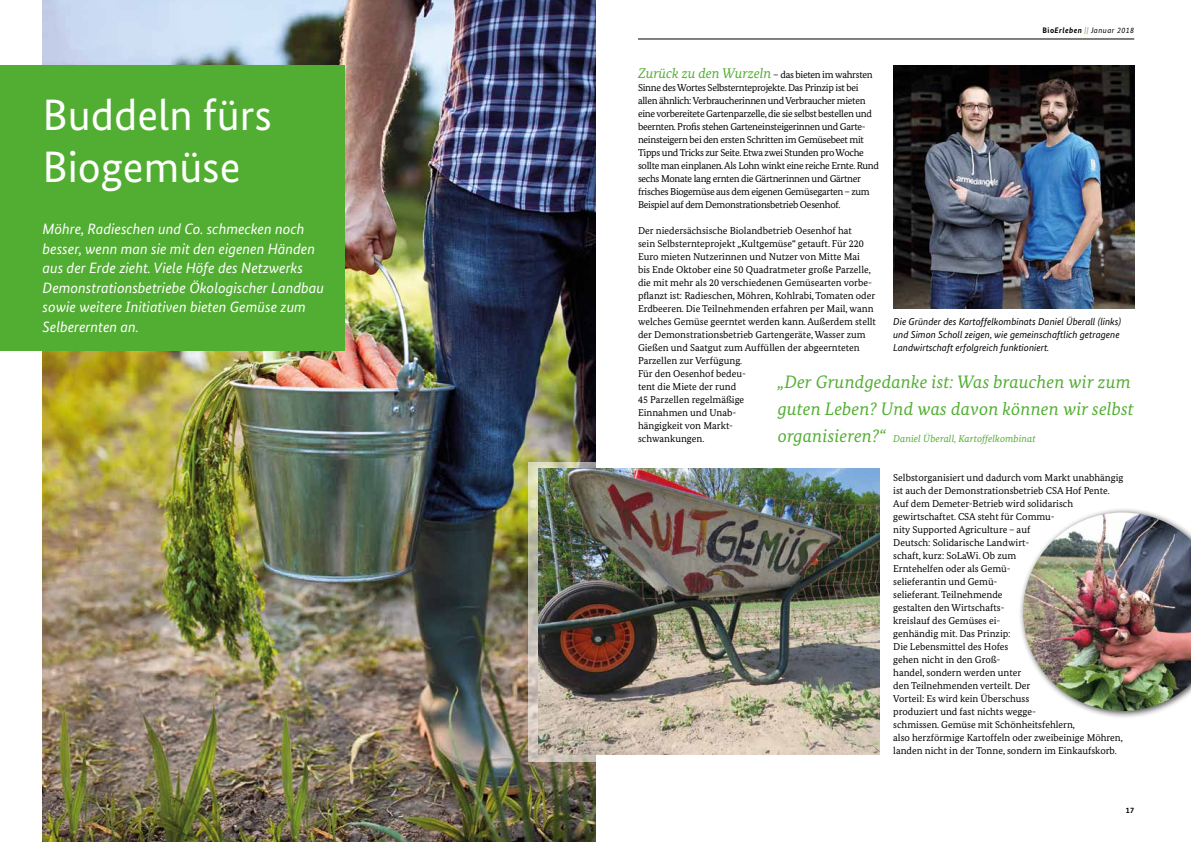
<style>
.page{position:relative;width:1191px;height:842px;background:#fff}
.page>*{position:absolute;margin:0;border:0;box-sizing:border-box;transform-origin:0 0}
.t1{font:44px/52px "Bundes Sans";color:#fff}
.t2{font:italic 18px/27px "Bundes Serif";letter-spacing:.01em;color:#52ae32}
.t3{font:italic 15px/19.5px "Bundes Sans";color:#fff}
.t4{font:10px/13px "Bundes Serif";color:#000}
.t5{font:10px/13px "Bundes Serif";letter-spacing:-.03em;color:#000}
.t6{font:italic 10px/13px "Bundes Sans";color:#000}
.t7{font:italic 10px "Bundes Serif";letter-spacing:.01em;color:#52ae32}
.t8{font:italic 8px "Bundes Sans";letter-spacing:.05em;color:#000}
.t9{font:700 8px "Bundes Sans";color:#000}
.s1{font-weight:700;font-style:normal}
.s2{font-weight:700}
.s3{color:#52ae32}
.s4{font-style:italic;font-size:14px;color:#52ae32}
.s5{font-size:18px}
</style>
<div class="page">
<hr style="left:638px;top:39px;width:496px;height:1px;background:#000">
<img style="left:43px;top:0;width:552px;height:842px">
<svg style="left:528px;top:463px;width:97px;height:299px;background:#c8c4b3"></svg>
<div style="left:0;top:65px;width:344px;height:286px;background:#52ae32"></div>
<img style="left:539px;top:468px;width:340px;height:286px">
<img style="left:893px;top:65px;width:241px;height:243px">
<div style="left:1018px;top:507px;width:173px;height:212px;background:#000;opacity:.75"></div>
<img style="left:1023px;top:512px;width:168px;height:199px">
<h1 class="t1" style="left:43px;top:88px;width:231px">Buddeln fürs<br>Biogemüse</h1>
<p class="t3" style="left:43px;top:219px;width:283px">Möhre, Radieschen und Co. schmecken noch besser, wenn man sie mit den eigenen Händen aus der Erde zieht. Viele Höfe des Netzwerks Demonstrationsbetriebe Ökologischer Landbau sowie weitere Initiativen bieten Gemüse zum Selberernten an.</p>
<p class="t8" style="left:1042px;top:25px;width:93px"><span class="s1">Bio</span><span class="s2">Erleben</span> <span class="s3">||</span> Januar 2018</p>
<p class="t5" style="left:638px;top:68px;width:242px"><span class="s4">Zurück zu den Wurzeln</span> – das bieten im wahrsten Sinne des Wortes Selbsternteprojekte. Das Prinzip ist bei allen ähnlich: Verbraucherinnen und Verbraucher mieten eine vorbereitete Gartenparzelle, die sie selbst bestellen und beernten. Profis stehen Garteneinsteigerinnen und Garte&shy;neinsteigern bei den ersten Schritten im Gemüsebeet mit Tipps und Tricks zur Seite. Etwa zwei Stunden pro Woche sollte man einplanen. Als Lohn winkt eine reiche Ernte. Rund sechs Monate lang ernten die Gärtnerinnen und Gärtner frisches Biogemüse aus dem eigenen Gemüsegarten – zum Beispiel auf dem Demonstrationsbetrieb Oesenhof.</p>
<p class="t4" style="left:638px;top:224px;width:239px">Der niedersächsische Biolandbetrieb Oesenhof hat<br>sein Selbsternteprojekt „Kultgemüse“ getauft. Für 220<br>Euro mieten Nutzerinnen und Nutzer von Mitte Mai<br>bis Ende Oktober eine 50 Quadratmeter große Parzelle, die mit mehr als 20 verschiedenen Gemüsearten vorbe&shy;pflanzt ist: Radieschen, Möhren, Kohlrabi, Tomaten oder Erdbeeren. Die Teilnehmenden erfahren per Mail, wann welches Gemüse geerntet werden kann. Außerdem stellt der Demonstrationsbetrieb Gartengeräte, Wasser zum Gießen und Saatgut zum Auffüllen der abgeernteten</p>
<h2 class="t2" style="left:777px;top:368px;width:357px">„Der Grundgedanke ist: Was brauchen wir zum guten Leben? Und was davon können wir selbst</h2>
<p class="t7" style="left:777px;top:433px;width:260px"><span class="s5">organisieren?“</span> Daniel Überall, Kartoffelkombinat</p>
<p class="t4" style="left:893px;top:471px;width:232px">Selbstorganisiert und dadurch vom Markt unabhängig ist auch der Demonstrationsbetrieb CSA Hof Pente.<br>Auf dem Demeter-Betrieb wird solidarisch gewirtschaftet. CSA steht für Commu-<br>nity Supported Agriculture – auf<br>Deutsch: Solidarische Landwirt-<br>schaft, kurz: SoLaWi. Ob zum<br>Erntehelfen oder als Gemü-<br>selieferantin und Gemü-<br>selieferant. Teilnehmende<br>gestalten den Wirtschafts-<br>kreislauf des Gemüses ei-<br>genhändig mit. Das Prinzip:<br>Die Lebensmittel des Hofes<br>gehen nicht in den Groß-<br>handel, sondern werden unter<br>den Teilnehmenden verteilt. Der<br>Vorteil: Es wird kein Überschuss<br>produziert und fast nichts wegge-<br>schmissen. Gemüse mit Schönheitsfehlern,<br>also herzförmige Kartoffeln oder zweibeinige Möhren, landen nicht in der Tonne, sondern im Einkaufskorb.</p>
<p class="t6" style="left:893px;top:315px;width:229px">Die Gründer des Kartoffelkombinats Daniel Überall (links) und Simon Scholl zeigen, wie gemeinschaftlich getragene<br>Landwirtschaft erfolgreich funktioniert.</p>
<p class="t4" style="left:638px;top:354px;width:109px">Parzellen zur Verfügung.<br>Für den Oesenhof bedeu&shy;tent die Miete der rund<br>45 Parzellen regelmäßige<br>Einnahmen und Unab&shy;hängigkeit von Markt&shy;schwankungen.</p>
<p class="t9" style="left:1125px;top:805px;width:10px">17</p>
</div>
